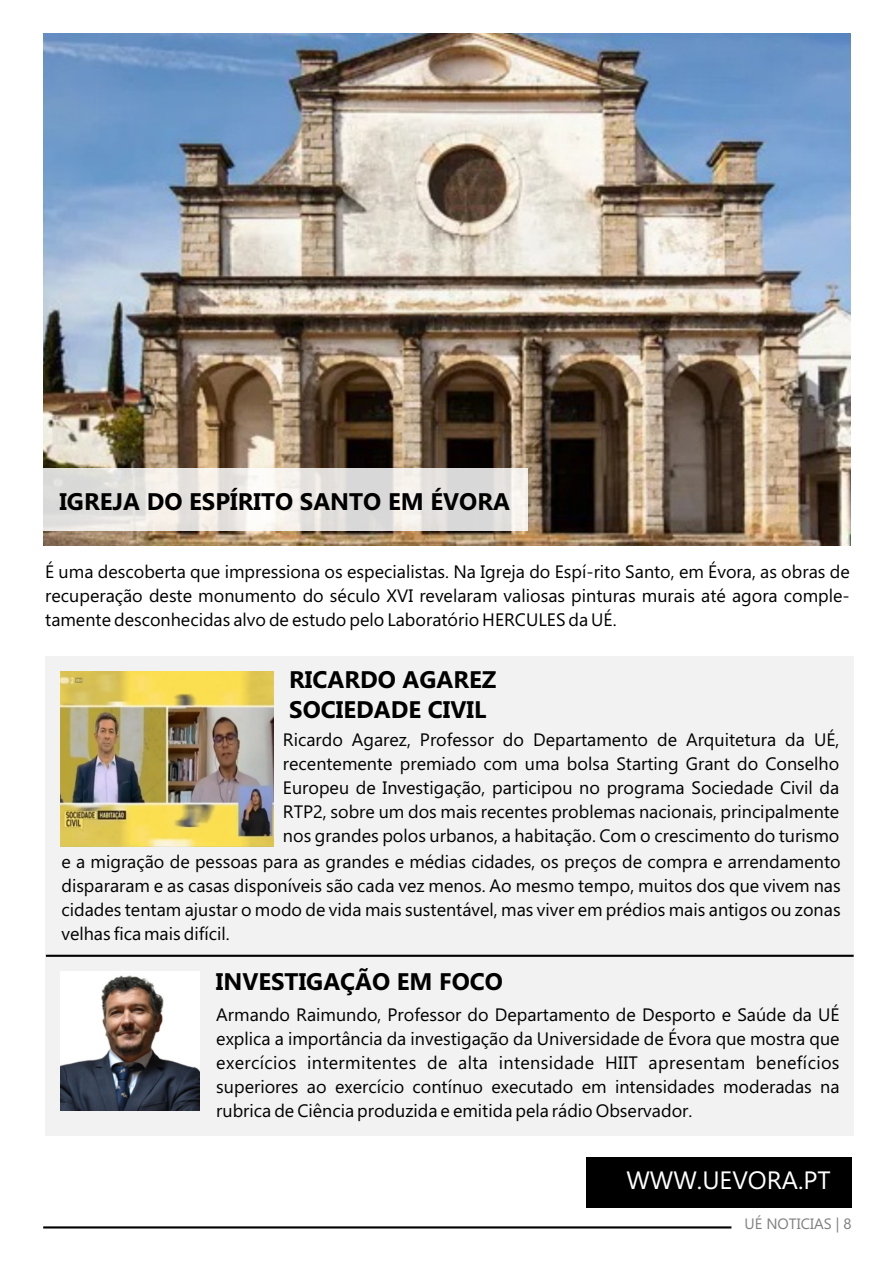
<style>
.page{position:relative;width:893px;height:1263px;background:#fff}
.page>*{position:absolute;margin:0;border:0;box-sizing:border-box;transform-origin:0 0}
.t1{font:25.05px "Ebrima";color:#fff}
.t2{font:700 24px/30px "Ebrima";color:#000}
.t3{font:18px/24px "Ebrima";color:#000;text-align:justify}
.t4{font:15px "Ebrima";color:#808080}
</style>
<div class="page">
<div style="left:45px;top:657px;width:809px;height:479px;background:#f2f2f2"></div>
<hr style="left:43px;top:1226px;width:688px;height:2px;background:#000">
<hr style="left:46px;top:955px;width:808px;height:2px;background:#000">
<img style="left:44px;top:34px;width:806px;height:511px">
<img style="left:60px;top:971px;width:139px;height:140px">
<img style="left:61px;top:671px;width:212px;height:176px">
<div style="left:586px;top:1157px;width:265px;height:50px;background:#000"></div>
<div style="left:44px;top:468px;width:484px;height:63px;background:#fff;opacity:.85"></div>
<h2 class="t2" style="left:59px;top:489px;width:452px">IGREJA DO ESPÍRITO SANTO EM ÉVORA</h2>
<p class="t3" style="left:45px;top:561px;width:806px">É uma descoberta que impressiona os especialistas. Na Igreja do Espí-rito Santo, em Évora, as obras de recuperação deste monumento do século XVI revelaram valiosas pinturas murais até agora comple&shy;tamente desconhecidas alvo de estudo pelo Laboratório HERCULES da UÉ.</p>
<h2 class="t2" style="left:289px;top:667px;width:209px">RICARDO AGAREZ<br>SOCIEDADE CIVIL</h2>
<p class="t3" style="left:283px;top:729px;width:558px">Ricardo Agarez, Professor do Departamento de Arquitetura da UÉ, recentemente premiado com uma bolsa Starting Grant do Conselho Europeu de Investigação, participou no programa Sociedade Civil da RTP2, sobre um dos mais recentes problemas nacionais, principalmente nos grandes polos urbanos, a habitação. Com o crescimento do turismo</p>
<p class="t3" style="left:61px;top:851px;width:781px">e a migração de pessoas para as grandes e médias cidades, os preços de compra e arrendamento dispararam e as casas disponíveis são cada vez menos. Ao mesmo tempo, muitos dos que vivem nas cidades tentam ajustar o modo de vida mais sustentável, mas viver em prédios mais antigos ou zonas velhas fica mais difícil.</p>
<h2 class="t2" style="left:216px;top:969px;width:289px">INVESTIGAÇÃO EM FOCO</h2>
<p class="t3" style="left:216px;top:1004px;width:625px">Armando Raimundo, Professor do Departamento de Desporto e Saúde da UÉ explica a importância da investigação da Universidade de Évora que mostra que exercícios intermitentes de alta intensidade HIIT apresentam benefícios superiores ao exercício contínuo executado em intensidades moderadas na rubrica de Ciência produzida e emitida pela rádio Observador.</p>
<h1 class="t1" style="left:626px;top:1171px;width:206px">WWW.UEVORA.PT</h1>
<p class="t4" style="left:744px;top:1218px;width:109px">UÉ NOTICIAS | 8</p>
</div>
